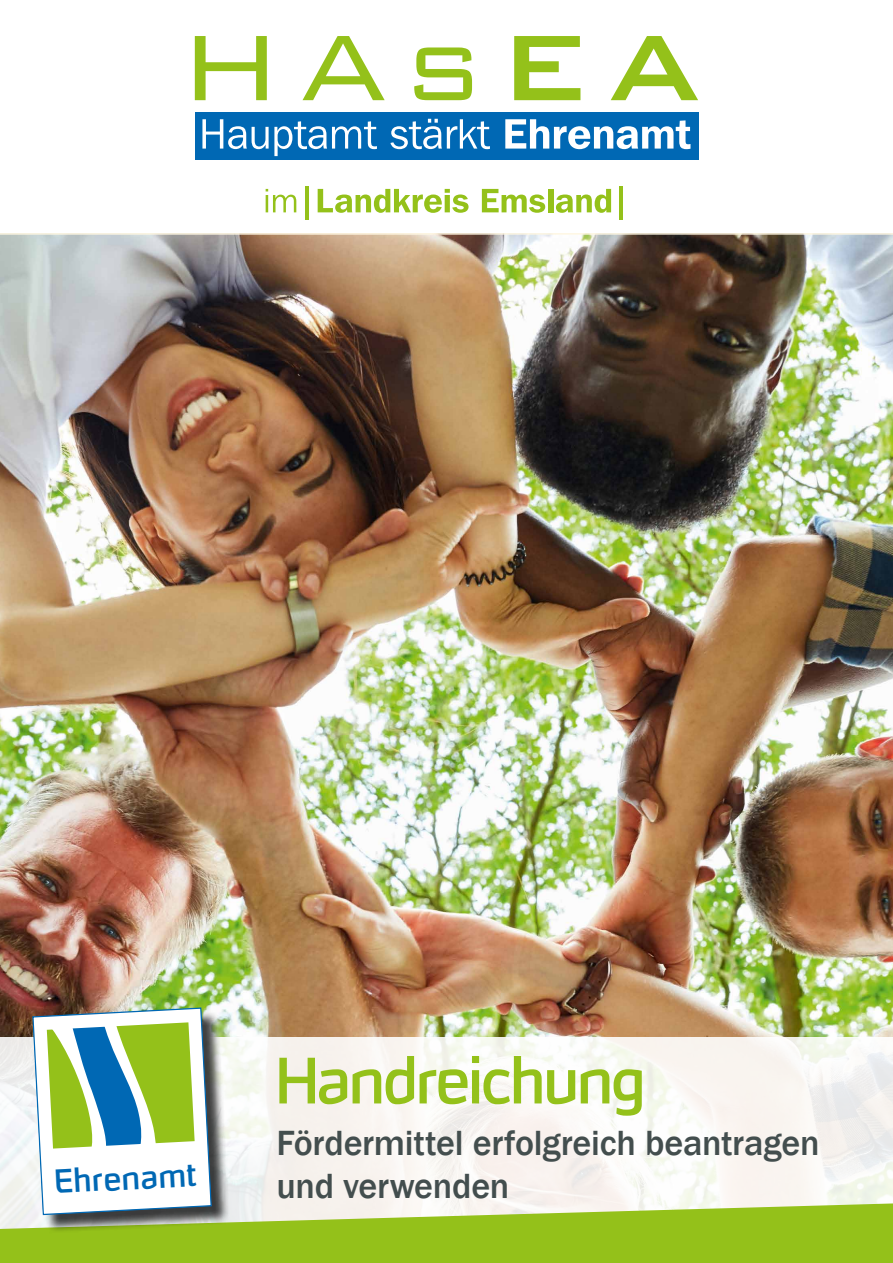
<style>
.page{position:relative;width:893px;height:1263px;background:#fff}
.page>*{position:absolute;margin:0;border:0;box-sizing:border-box;transform-origin:0 0}
.t1{font:60px "Hybrea";letter-spacing:-.01em;color:#94c11a}
.t2{font:500 36px "Franklin Gothic";letter-spacing:-.005em;color:#434e4e}
.t3{font:30.6px "Hybrea";color:#0068b4}
</style>
<div class="page">
<img style="left:0;top:233px;width:893px;height:804px">
<svg style="left:0;top:1037px;width:893px;height:166px;fill:#f9f5f0"></svg>
<svg style="left:0;top:1203px;width:893px;height:60px;background:#a3c83b"></svg>
<div style="left:35px;top:1010px;width:195px;height:223px;background:#000;opacity:.75"></div>
<svg style="left:32px;top:1007px;width:180px;height:209px"></svg>
<div style="left:195px;top:112px;width:503px;height:47px;background:#0068b4"></div>
<svg style="left:195px;top:36px;width:503px;height:64px"></svg>
<svg style="left:202px;top:119px;width:488px;height:37px"></svg>
<svg style="left:266px;top:189px;width:30px;height:23px"></svg>
<hr style="left:305px;top:187px;width:4px;height:33px;background:#94c11a">
<svg style="left:318px;top:189px;width:151px;height:24px"></svg>
<svg style="left:482px;top:189px;width:63px;height:24px"></svg>
<div style="left:548px;top:189px;width:5px;height:23px;background:#94c11a"></div>
<svg style="left:556px;top:189px;width:55px;height:24px"></svg>
<hr style="left:620px;top:187px;width:3px;height:33px;background:#94c11a">
<h1 class="t1" style="left:276px;top:1045px;width:370px">Handreichung</h1>
<p class="t2" style="left:276px;top:1121px;width:545px">Fördermittel erfolgreich beantragen</p>
<p class="t3" style="left:54px;top:1163px;width:143px;rotate:-3deg">Ehrenamt</p>
<p class="t2" style="left:276px;top:1164px;width:235px">und verwenden</p>
</div>
